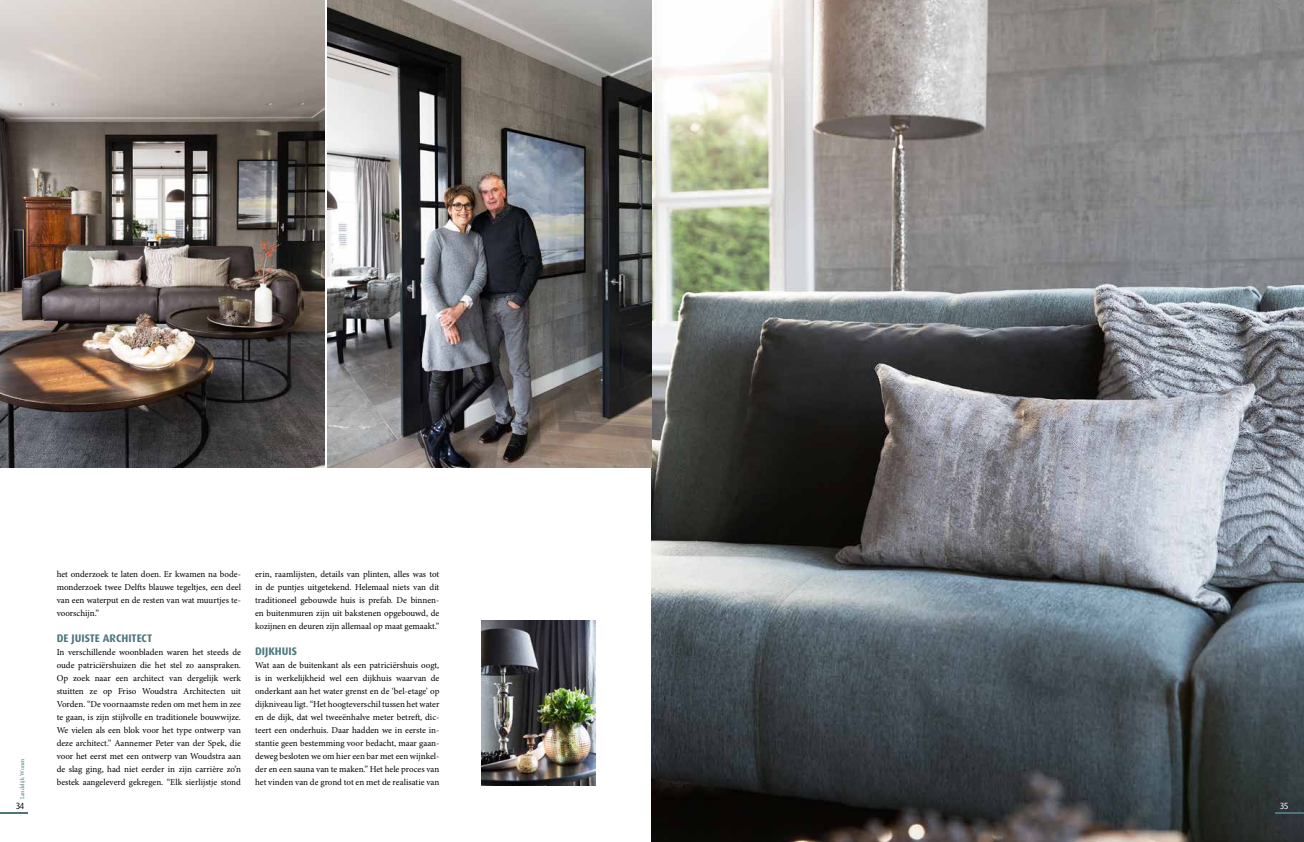
<style>
.page{position:relative;width:1304px;height:842px;background:#fff}
.page>*{position:absolute;margin:0;border:0;box-sizing:border-box;transform-origin:0 0}
.t1{font:700 11px "Dax";color:#4d767c}
.t2{font:9px/13px "Minion Pro";color:#000;text-align:justify}
.t3{font:9px "Dax";color:#000}
.t4{font:9px "Dax";color:#fff}
.t5{font:6px "Minion Pro";letter-spacing:-.005em;color:#4d767c}
</style>
<div class="page">
<hr style="left:0;top:812px;width:28px;height:2px;background:#4d767c">
<img style="left:652px;top:0;width:652px;height:842px">
<hr style="left:1276px;top:812px;width:28px;height:2px;background:#4d767c">
<img style="left:327px;top:0;width:325px;height:468px">
<img style="left:0;top:0;width:325px;height:468px">
<img style="left:481px;top:620px;width:114px;height:165px">
<p class="t5" style="left:18px;top:799px;width:43px;rotate:-90deg">Landelijk Wonen</p>
<p class="t3" style="left:16px;top:801px;width:10px">34</p>
<p class="t2" style="left:57px;top:568px;width:186px">het onderzoek te laten doen. Er kwamen na bode&shy;monderzoek twee Delfts blauwe tegeltjes, een deel van een waterput en de resten van wat muurtjes te&shy;voorschijn.”</p>
<p class="t1" style="left:57px;top:632px;width:97px">DE JUISTE ARCHITECT</p>
<p class="t2" style="left:57px;top:646px;width:186px">In verschillende woonbladen waren het steeds de oude patriciërshuizen die het stel zo aanspraken.<br>Op zoek naar een architect van dergelijk werk stuitten ze op Friso Woudstra Architecten uit Vorden. “De voornaamste reden om met hem in zee te gaan, is zijn stijlvolle en traditionele bouwwijze.<br>We vielen als een blok voor het type ontwerp van deze architect.” Aannemer Peter van der Spek, die voor het eerst met een ontwerp van Woudstra aan de slag ging, had niet eerder in zijn carrière zo’n bestek aangeleverd gekregen. “Elk sierlijstje stond</p>
<p class="t2" style="left:255px;top:568px;width:186px">erin, raamlijsten, details van plinten, alles was tot in de puntjes uitgetekend. Helemaal niets van dit traditioneel gebouwde huis is prefab. De binnen&shy;en buitenmuren zijn uit bakstenen opgebouwd, de kozijnen en deuren zijn allemaal op maat gemaakt.”</p>
<p class="t1" style="left:255px;top:645px;width:44px">DIJKHUIS</p>
<p class="t2" style="left:255px;top:659px;width:186px">Wat aan de buitenkant als een patriciërshuis oogt, is in werkelijkheid wel een dijkhuis waarvan de onderkant aan het water grenst en de ‘bel-etage’ op dijkniveau ligt. “Het hoogteverschil tussen het water en de dijk, dat wel tweeënhalve meter betreft, dic&shy;teert een onderhuis. Daar hadden we in eerste in&shy;stantie geen bestemming voor bedacht, maar gaan&shy;deweg besloten we om hier een bar met een wijnkel&shy;der en een sauna van te maken.” Het hele proces van het vinden van de grond tot en met de realisatie van</p>
<p class="t4" style="left:1280px;top:801px;width:10px">35</p>
</div>
